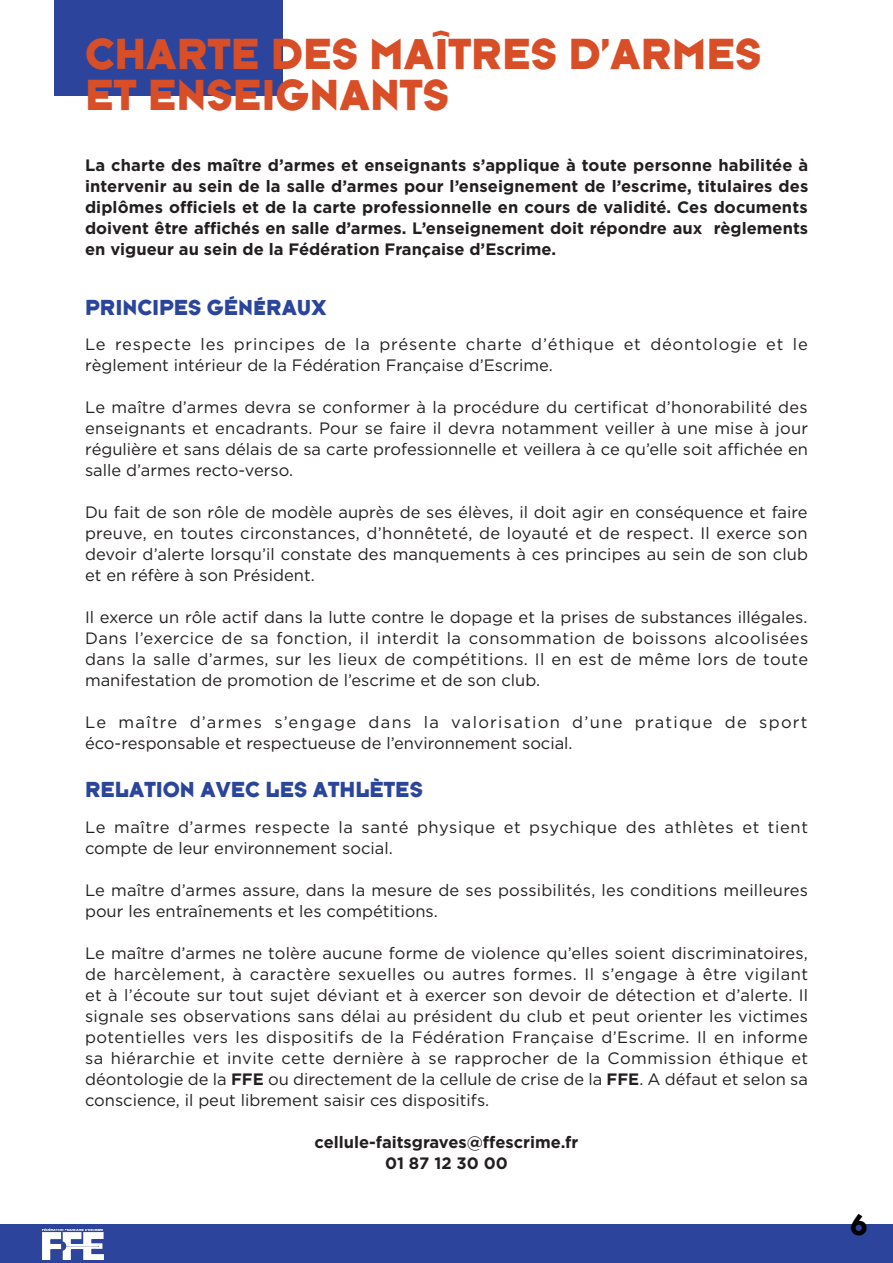
<style>
.page{position:relative;width:893px;height:1263px;background:#fff}
.page>*{position:absolute;margin:0;border:0;box-sizing:border-box;transform-origin:0 0}
.t1{font:45px/40.5px "Typeface Six";color:#d84e27}
.t2{font:30px "Typeface Six";color:#000001}
.t3{font:22.5px "Typeface Six";color:#2b459b}
.t4{font:16.5px/21px "Gotham";letter-spacing:.005em;color:#231f20}
.t5{font:700 16.5px/21px "Gotham";color:#231f20;text-align:justify}
.t6{font:16.5px "Gotham";letter-spacing:.04em;color:#231f20}
.t7{font:16.5px "Gotham";letter-spacing:.045em;color:#231f20}
.t8{font:16.5px "Gotham";letter-spacing:.08em;color:#231f20}
.s1{font-weight:700}
</style>
<div class="page">
<div style="left:54px;top:0;width:228px;height:95px;background:#2d449c"></div>
<div style="left:0;top:1225px;width:893px;height:38px;background:#2d449c"></div>
<img style="left:43px;top:1228px;width:61px;height:31px">
<p class="t1" style="left:85px;top:34px;width:678px">CHARTE DES MAÎTRES D’ARMES<br>ET ENSEIGNANTS</p>
<p class="t5" style="left:85px;top:154px;width:725px">La charte des maître d’armes et enseignants s’applique à toute personne habilitée à intervenir au sein de la salle d’armes pour l’enseignement de l’escrime, titulaires des diplômes officiels et de la carte professionnelle en cours de validité. Ces documents doivent être affichés en salle d’armes. L’enseignement doit répondre aux règlements</p>
<p class="t5" style="left:85px;top:238px;width:473px">en vigueur au sein de la Fédération Française d’Escrime.</p>
<p class="t3" style="left:85px;top:293px;width:243px">PRINCIPES GÉNéRAUX</p>
<p class="t7" style="left:85px;top:335px;width:724px">Le respecte les principes de la présente charte d’éthique et déontologie et le</p>
<p class="t4" style="left:85px;top:354px;width:469px">règlement intérieur de la Fédération Française d’Escrime.</p>
<p class="t4" style="left:85px;top:396px;width:725px">Le maître d’armes devra se conformer à la procédure du certificat d’honorabilité des enseignants et encadrants. Pour se faire il devra notamment veiller à une mise à jour</p>
<p class="t4" style="left:85px;top:438px;width:724px">régulière et sans délais de sa carte professionnelle et veillera à ce qu’elle soit affichée en</p>
<p class="t4" style="left:85px;top:459px;width:209px">salle d’armes recto-verso.</p>
<p class="t4" style="left:85px;top:501px;width:724px">Du fait de son rôle de modèle auprès de ses élèves, il doit agir en conséquence et faire preuve, en toutes circonstances, d’honnêteté, de loyauté et de respect. Il exerce son</p>
<p class="t4" style="left:85px;top:543px;width:725px">devoir d’alerte lorsqu’il constate des manquements à ces principes au sein de son club</p>
<p class="t4" style="left:85px;top:564px;width:231px">et en réfère à son Président.</p>
<p class="t4" style="left:85px;top:606px;width:724px">Il exerce un rôle actif dans la lutte contre le dopage et la prises de substances illégales.</p>
<p class="t4" style="left:85px;top:627px;width:725px">Dans l’exercice de sa fonction, il interdit la consommation de boissons alcoolisées dans la salle d’armes, sur les lieux de compétitions. Il en est de même lors de toute</p>
<p class="t4" style="left:85px;top:669px;width:457px">manifestation de promotion de l’escrime et de son club.</p>
<p class="t8" style="left:85px;top:713px;width:724px">Le maître d’armes s’engage dans la valorisation d’une pratique de sport</p>
<p class="t4" style="left:85px;top:732px;width:489px">éco-responsable et respectueuse de l’environnement social.</p>
<p class="t3" style="left:85px;top:776px;width:339px">RELATION AVEC LES ATHLÈTES</p>
<p class="t6" style="left:85px;top:818px;width:724px">Le maître d’armes respecte la santé physique et psychique des athlètes et tient</p>
<p class="t4" style="left:85px;top:837px;width:309px">compte de leur environnement social.</p>
<p class="t4" style="left:85px;top:879px;width:724px">Le maître d’armes assure, dans la mesure de ses possibilités, les conditions meilleures</p>
<p class="t4" style="left:85px;top:900px;width:354px">pour les entraînements et les compétitions.</p>
<p class="t4" style="left:85px;top:942px;width:725px;text-align:justify">Le maître d’armes ne tolère aucune forme de violence qu’elles soient discriminatoires, de harcèlement, à caractère sexuelles ou autres formes. Il s’engage à être vigilant et à l’écoute sur tout sujet déviant et à exercer son devoir de détection et d’alerte. Il</p>
<p class="t4" style="left:85px;top:1005px;width:725px;text-align:justify">signale ses observations sans délai au président du club et peut orienter les victimes potentielles vers les dispositifs de la Fédération Française d’Escrime. Il en informe sa hiérarchie et invite cette dernière à se rapprocher de la Commission éthique et</p>
<p class="t4" style="left:85px;top:1068px;width:724px">déontologie de la <span class="s1">FFE</span> ou directement de la cellule de crise de la <span class="s1">FFE</span>. A défaut et selon sa</p>
<p class="t4" style="left:85px;top:1089px;width:406px">conscience, il peut librement saisir ces dispositifs.</p>
<p class="t5" style="left:315px;top:1131px;width:265px">cellule-faitsgraves@ffescrime.fr</p>
<p class="t5" style="left:385px;top:1152px;width:124px">01 87 12 30 00</p>
<p class="t2" style="left:850px;top:1206px;width:19px">6</p>
</div>
